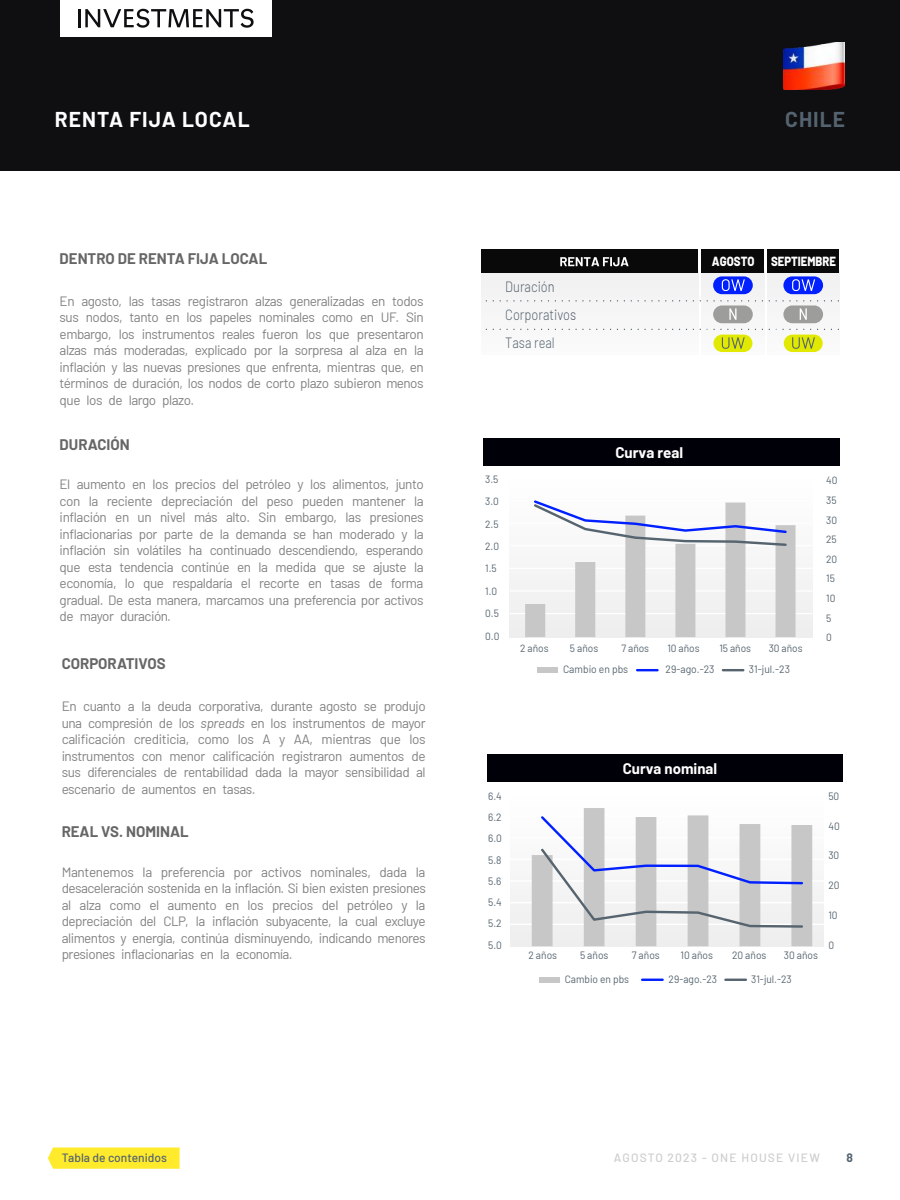
<style>
.page{position:relative;width:900px;height:1200px;background:#fff}
.page>*{position:absolute;margin:0;border:0;box-sizing:border-box;transform-origin:0 0}
.t1{font:700 21px "Barlow";letter-spacing:.05em;color:#fff}
.t2{font:700 21px "Barlow";letter-spacing:.05em;color:#54636f}
.t3{font:700 15px "Barlow";color:#666}
.t4{font:700 15px "Barlow";color:#fff}
.t5{font:300 14.85px/28.2px "Barlow";color:#55646f;scale:.86 1}
.t6{font:13.5px/16.5px "Barlow";letter-spacing:-.035em;color:#818181;text-align:justify}
.t7{font:800 13.2px "Barlow";color:#fff;scale:.86 1}
.t8{font:500 12px "Barlow";letter-spacing:.1em;color:#cdcdcd}
.t9{font:500 12px "Barlow";color:#54636f}
.t10{font:700 12px "Barlow";color:#54636f}
.t11{font:10.65px "Barlow";color:#55646f;scale:.95 1}
.t12{font:10.65px "Barlow";color:#55646f;scale:.96 1}
.t13{font:10.5px "Barlow";color:#55646f;scale:.96 1}
.s1{font-style:italic}
.s2{color:#505565}
</style>
<div class="page">
<div style="left:481px;top:270px;width:217px;height:85px;background:#f6f6f6"></div>
<div style="left:702px;top:270px;width:62px;height:85px;background:#f5f5f5"></div>
<div style="left:767px;top:270px;width:72px;height:85px;background:#f5f5f5"></div>
<div style="left:702px;top:249px;width:62px;height:24px;background:#090909"></div>
<div style="left:767px;top:249px;width:72px;height:24px;background:#090909"></div>
<div style="left:481px;top:249px;width:217px;height:24px;background:#090909"></div>
<svg style="left:486px;top:300px;width:353px;height:2px"></svg>
<svg style="left:486px;top:329px;width:353px;height:1px"></svg>
<svg style="left:560px;top:257px;width:69px;height:9px"></svg>
<div style="left:713px;top:335px;width:39px;height:17px;background:#e2e900;border-radius:9px"></div>
<svg style="left:722px;top:337px;width:23px;height:12px"></svg>
<div style="left:713px;top:276px;width:40px;height:18px;background:#0020ff;border-radius:9px"></div>
<svg style="left:722px;top:279px;width:23px;height:12px"></svg>
<div style="left:784px;top:335px;width:39px;height:17px;background:#e2e900;border-radius:9px"></div>
<svg style="left:792px;top:337px;width:23px;height:12px"></svg>
<div style="left:783px;top:276px;width:40px;height:18px;background:#0020ff;border-radius:9px"></div>
<svg style="left:792px;top:279px;width:23px;height:12px"></svg>
<div style="left:713px;top:305px;width:40px;height:18px;background:#9d9d9b;border-radius:9px"></div>
<svg style="left:729px;top:308px;width:8px;height:12px"></svg>
<div style="left:783px;top:305px;width:40px;height:18px;background:#9d9d9b;border-radius:9px"></div>
<svg style="left:800px;top:308px;width:7px;height:12px"></svg>
<div style="left:510px;top:793px;width:314px;height:154px;background:linear-gradient(to bottom,#fff,#ededed)"></div>
<hr style="left:510px;top:924px;width:314px;height:1px;background:#fff">
<hr style="left:510px;top:902px;width:314px;height:1px;background:#fff">
<hr style="left:510px;top:880px;width:314px;height:2px;background:#fff">
<hr style="left:510px;top:859px;width:314px;height:1px;background:#fff">
<hr style="left:510px;top:837px;width:314px;height:2px;background:#fff">
<hr style="left:510px;top:815px;width:314px;height:2px;background:#fff">
<div style="left:487px;top:755px;width:356px;height:27px;background:#000009"></div>
<div style="left:539px;top:977px;width:20px;height:5px;background:#c7c7c7"></div>
<hr style="left:642px;top:979px;width:21px;height:2px;background:#0020ff">
<hr style="left:725px;top:979px;width:21px;height:2px;background:#55646f">
<svg style="left:532px;top:808px;width:280px;height:138px"></svg>
<div style="left:510px;top:474px;width:302px;height:163px;background:linear-gradient(to right,#fdfdfd,#fdfdfd)"></div>
<hr style="left:510px;top:613px;width:302px;height:1px;background:#fff">
<hr style="left:510px;top:590px;width:302px;height:2px;background:#fff">
<hr style="left:510px;top:568px;width:302px;height:1px;background:#fff">
<hr style="left:510px;top:545px;width:302px;height:1px;background:#fff">
<hr style="left:510px;top:522px;width:302px;height:2px;background:#fff">
<hr style="left:510px;top:500px;width:302px;height:1px;background:#fff">
<div style="left:484px;top:438px;width:356px;height:27px;background:#000009"></div>
<div style="left:537px;top:668px;width:21px;height:5px;background:#c7c7c7"></div>
<hr style="left:637px;top:669px;width:21px;height:2px;background:#0020ff">
<hr style="left:723px;top:669px;width:20px;height:2px;background:#55646f">
<svg style="left:525px;top:499px;width:271px;height:138px"></svg>
<div style="left:0;top:0;width:900px;height:170px;background:#0f0f11"></div>
<img style="left:783px;top:42px;width:61px;height:48px">
<div style="left:60px;top:0;width:212px;height:36px;background:#fff"></div>
<hr style="left:78px;top:9px;width:3px;height:18px;background:#0f0f11">
<svg style="left:85px;top:9px;width:169px;height:19px"></svg>
<svg style="left:48px;top:1148px;width:132px;height:21px;background:#ffea32"></svg>
<h1 class="t1" style="left:55px;top:104px;width:196px">RENTA FIJA LOCAL</h1>
<h1 class="t2" style="left:785px;top:104px;width:61px">CHILE</h1>
<p class="t3" style="left:60px;top:248px;width:209px">DENTRO DE RENTA FIJA LOCAL</p>
<p class="t6" style="left:60px;top:292px;width:366px">En agosto, las tasas registraron alzas generalizadas en todos sus nodos, tanto en los papeles nominales como en UF. Sin embargo, los instrumentos reales fueron los que presentaron alzas más moderadas, explicado por la sorpresa al alza en la inflación y las nuevas presiones que enfrenta, mientras que, en términos de duración, los nodos de corto plazo subieron menos que los de largo plazo.</p>
<p class="t3" style="left:60px;top:433px;width:72px">DURACIÓN</p>
<p class="t6" style="left:60px;top:475px;width:366px">El aumento en los precios del petróleo y los alimentos, junto con la reciente depreciación del peso pueden mantener la inflación en un nivel más alto. Sin embargo, las presiones inflacionarias por parte de la demanda se han moderado y la inflación sin volátiles ha continuado descendiendo, esperando que esta tendencia continúe en la medida que se ajuste la economía, lo que respaldaría el recorte en tasas de forma gradual. De esta manera, marcamos una preferencia por activos de mayor duración.</p>
<p class="t3" style="left:62px;top:652px;width:105px">CORPORATIVOS</p>
<p class="t6" style="left:62px;top:697px;width:366px">En cuanto a la deuda corporativa, durante agosto se produjo una compresión de los <span class="s1">spreads</span> en los instrumentos de mayor calificación crediticia, como los A y AA, mientras que los instrumentos con menor calificación registraron aumentos de sus diferenciales de rentabilidad dada la mayor sensibilidad al escenario de aumentos en tasas.</p>
<p class="t3" style="left:62px;top:820px;width:129px">REAL VS. NOMINAL</p>
<p class="t6" style="left:62px;top:863px;width:366px">Mantenemos la preferencia por activos nominales, dada la desaceleración sostenida en la inflación. Si bien existen presiones al alza como el aumento en los precios del petróleo y la depreciación del CLP, la inflación subyacente, la cual excluye alimentos y energía, continúa disminuyendo, indicando menores presiones inflacionarias en la economía.</p>
<p class="t5" style="left:505px;top:271px;width:84px">Duració<span class="s2">n<br></span>Corporativo<span class="s2">s<br></span>Tasa real</p>
<p class="t13" style="left:485px;top:472px;width:15px">3.5</p>
<p class="t13" style="left:485px;top:494px;width:16px">3.0</p>
<p class="t13" style="left:485px;top:516px;width:16px">2.5</p>
<p class="t13" style="left:485px;top:539px;width:16px">2.0</p>
<p class="t13" style="left:485px;top:561px;width:14px">1.5</p>
<p class="t13" style="left:485px;top:583px;width:14px">1.0</p>
<p class="t13" style="left:485px;top:606px;width:16px">0.5</p>
<p class="t13" style="left:485px;top:628px;width:16px">0.0</p>
<p class="t7" style="left:712px;top:252px;width:51px">AGOSTO</p>
<p class="t7" style="left:771px;top:252px;width:77px">SEPTIEMBRE</p>
<p class="t4" style="left:615px;top:441px;width:69px">Curva real</p>
<p class="t13" style="left:826px;top:473px;width:13px">40</p>
<p class="t13" style="left:826px;top:493px;width:12px">35</p>
<p class="t13" style="left:826px;top:512px;width:13px">30</p>
<p class="t13" style="left:826px;top:532px;width:13px">25</p>
<p class="t13" style="left:826px;top:551px;width:13px">20</p>
<p class="t13" style="left:826px;top:571px;width:11px">15</p>
<p class="t13" style="left:826px;top:591px;width:11px">10</p>
<p class="t13" style="left:826px;top:610px;width:7px">5</p>
<p class="t13" style="left:826px;top:630px;width:7px">0</p>
<p class="t13" style="left:520px;top:641px;width:31px">2 años</p>
<p class="t13" style="left:570px;top:641px;width:31px">5 años</p>
<p class="t13" style="left:621px;top:641px;width:30px">7 años</p>
<p class="t13" style="left:667px;top:641px;width:35px">10 años</p>
<p class="t13" style="left:719px;top:641px;width:35px">15 años</p>
<p class="t13" style="left:769px;top:641px;width:37px">30 años</p>
<p class="t12" style="left:665px;top:661px;width:53px">29-ago.-23</p>
<p class="t12" style="left:749px;top:661px;width:44px">31-jul.-23</p>
<p class="t12" style="left:563px;top:661px;width:69px">Cambio en pbs</p>
<p class="t11" style="left:488px;top:788px;width:16px">6.4</p>
<p class="t11" style="left:488px;top:810px;width:16px">6.2</p>
<p class="t11" style="left:488px;top:831px;width:16px">6.0</p>
<p class="t11" style="left:488px;top:852px;width:16px">5.8</p>
<p class="t11" style="left:488px;top:873px;width:16px">5.6</p>
<p class="t11" style="left:488px;top:895px;width:16px">5.4</p>
<p class="t11" style="left:488px;top:916px;width:16px">5.2</p>
<p class="t11" style="left:488px;top:937px;width:16px">5.0</p>
<p class="t4" style="left:623px;top:757px;width:96px">Curva nominal</p>
<p class="t11" style="left:528px;top:948px;width:32px">2 años</p>
<p class="t11" style="left:580px;top:948px;width:31px">5 años</p>
<p class="t11" style="left:632px;top:948px;width:31px">7 años</p>
<p class="t11" style="left:680px;top:948px;width:36px">10 años</p>
<p class="t11" style="left:732px;top:948px;width:38px">20 años</p>
<p class="t11" style="left:784px;top:948px;width:38px">30 años</p>
<p class="t11" style="left:669px;top:972px;width:53px">29-ago.-23</p>
<p class="t11" style="left:751px;top:972px;width:44px">31-jul.-23</p>
<p class="t11" style="left:565px;top:972px;width:69px">Cambio en pbs</p>
<p class="t11" style="left:828px;top:788px;width:13px">50</p>
<p class="t11" style="left:828px;top:818px;width:13px">40</p>
<p class="t11" style="left:828px;top:848px;width:13px">30</p>
<p class="t11" style="left:828px;top:878px;width:13px">20</p>
<p class="t11" style="left:828px;top:907px;width:11px">10</p>
<p class="t11" style="left:828px;top:937px;width:8px">0</p>
<p class="t9" style="left:62px;top:1149px;width:107px">Tabla de contenidos</p>
<p class="t8" style="left:614px;top:1149px;width:208px">AGOSTO 2023 - ONE HOUSE VIEW</p>
<p class="t10" style="left:847px;top:1149px;width:8px">8</p>
</div>
